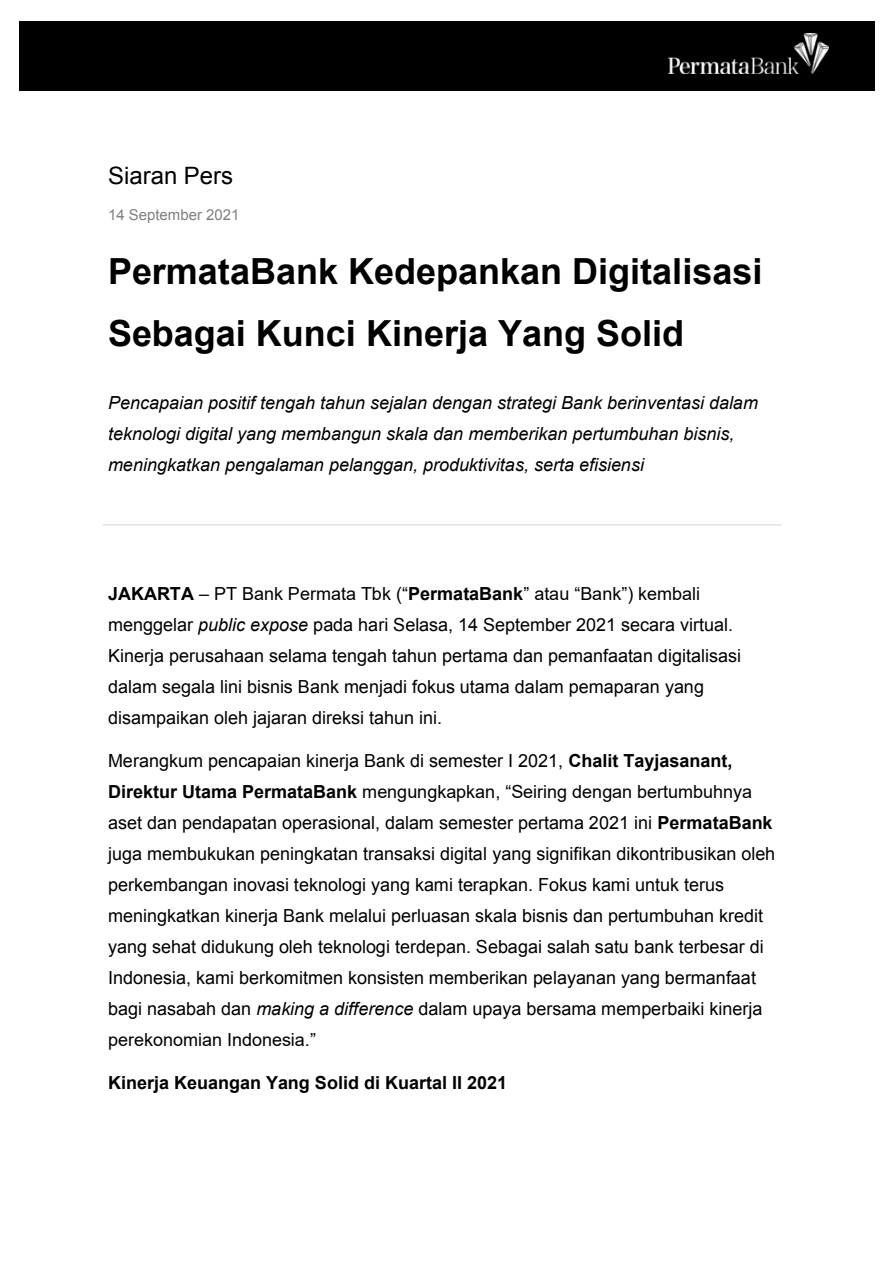
<style>
.page{position:relative;width:893px;height:1263px;background:#fff}
.page>*{position:absolute;margin:0;border:0;box-sizing:border-box;transform-origin:0 0}
.t1{font:700 36px/62.1px "Arial";color:#000}
.t2{font:24px "Arial";color:#000}
.t3{font:18px/31px "Arial";color:#000}
.t4{font:italic 18px/30.9px "Arial";color:#000}
.t5{font:700 18px "Arial";color:#000}
.t6{font:15px "Arial";color:#808080}
.s1{font-weight:700}
.s2{font-style:italic}
</style>
<div class="page">
<div style="left:20px;top:21px;width:855px;height:69px;background:#000"></div>
<img style="left:669px;top:34px;width:159px;height:40px">
<hr style="left:103px;top:524px;width:678px;height:1px;background:#d9d9d9">
<h2 class="t2" style="left:108px;top:160px;width:127px">Siaran Pers</h2>
<p class="t6" style="left:108px;top:205px;width:133px">14 September 2021</p>
<h1 class="t1" style="left:108px;top:241px;width:656px">PermataBank Kedepankan Digitalisasi<br>Sebagai Kunci Kinerja Yang Solid</h1>
<p class="t4" style="left:108px;top:388px;width:651px">Pencapaian positif tengah tahun sejalan dengan strategi Bank berinventasi dalam teknologi digital yang membangun skala dan memberikan pertumbuhan bisnis, meningkatkan pengalaman pelanggan, produktivitas, serta efisiensi</p>
<p class="t3" style="left:108px;top:578px;width:635px"><span class="s1">JAKARTA</span> – PT Bank Permata Tbk (“<span class="s1">PermataBank</span>” atau “Bank”) kembali menggelar <span class="s2">public expose</span> pada hari Selasa, 14 September 2021 secara virtual.<br>Kinerja perusahaan selama tengah tahun pertama dan pemanfaatan digitalisasi dalam segala lini bisnis Bank menjadi fokus utama dalam pemaparan yang disampaikan oleh jajaran direksi tahun ini.</p>
<p class="t3" style="left:108px;top:745px;width:669px">Merangkum pencapaian kinerja Bank di semester I 2021, <span class="s1">Chalit Tayjasanant, Direktur Utama PermataBank</span> mengungkapkan, “Seiring dengan bertumbuhnya aset dan pendapatan operasional, dalam semester pertama 2021 ini <span class="s1">PermataBank </span>juga membukukan peningkatan transaksi digital yang signifikan dikontribusikan oleh perkembangan inovasi teknologi yang kami terapkan. Fokus kami untuk terus meningkatkan kinerja Bank melalui perluasan skala bisnis dan pertumbuhan kredit yang sehat didukung oleh teknologi terdepan. Sebagai salah satu bank terbesar di Indonesia, kami berkomitmen konsisten memberikan pelayanan yang bermanfaat bagi nasabah dan <span class="s2">making a difference</span> dalam upaya bersama memperbaiki kinerja perekonomian Indonesia.”</p>
<p class="t5" style="left:108px;top:1071px;width:400px">Kinerja Keuangan Yang Solid di Kuartal II 2021</p>
</div>
